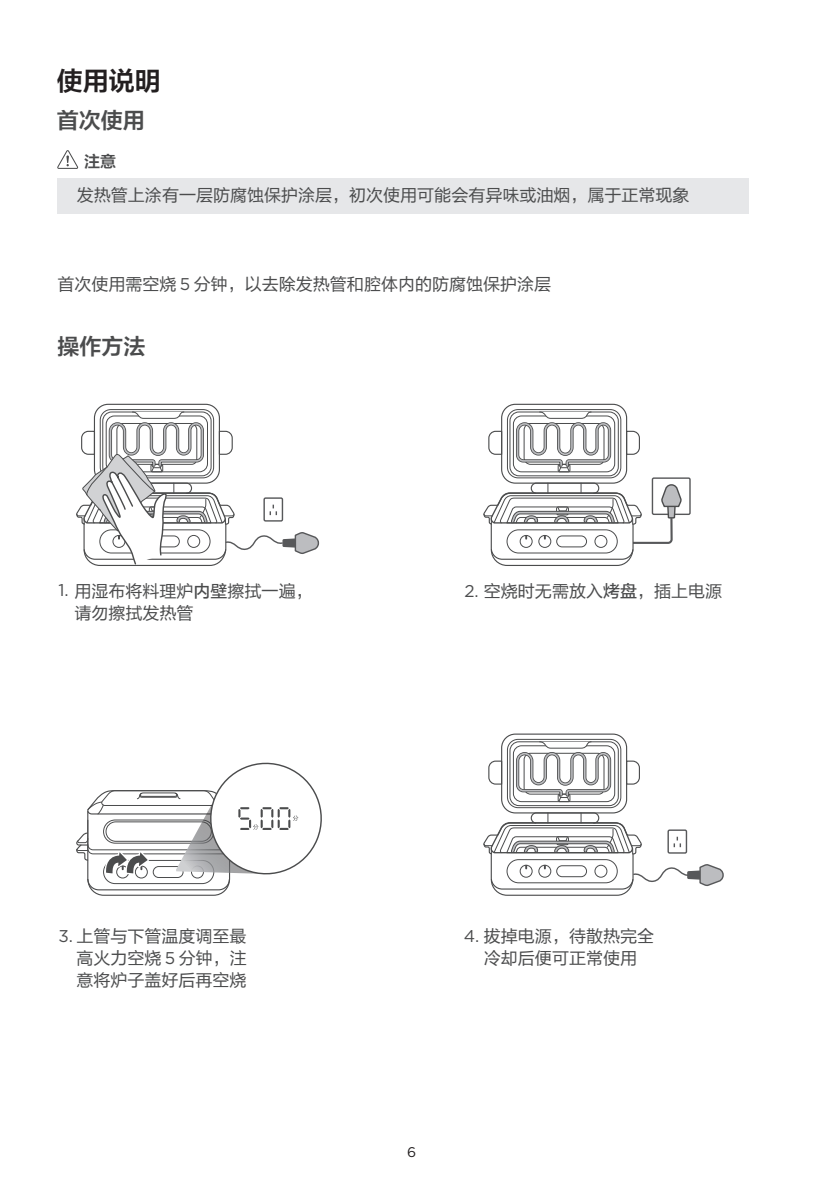
<style>
.page{position:relative;width:823px;height:1191px;background:#fff}
.page>*{position:absolute;margin:0;border:0;box-sizing:border-box;transform-origin:0 0}
.t1{font:26px "FZLTZCHK GBK1 0";color:#231f20}
.t2{font:22px "FZLTZCHK GBK1 0";color:#4b4c4d}
.t3{font:17px/22px "FZLTHK GBK1 0";color:#4b4c4d}
.t4{font:16px "FZLTZCHK GBK1 0";color:#4b4c4d}
.t5{font:14px "Gotham";color:#231f20}
.s1{font-family:"Gotham"}
.s2{font-family:"FZLTZHUNHK GBK1 0"}
</style>
<div class="page">
<div style="left:94px;top:404px;width:126px;height:80px;border:1px solid #4b4c4d;border-radius:14px"></div>
<div style="left:100px;top:409px;width:114px;height:69px;border:1px solid #4b4c4d;border-radius:11px"></div>
<div style="left:57px;top:179px;width:690px;height:35px;background:#e6e7e9"></div>
<svg style="left:57px;top:150px;width:22px;height:19px"></svg>
<div style="left:651px;top:477px;width:39px;height:38px;border:1px solid #57585a"></div>
<svg style="left:76px;top:411px;width:243px;height:155px"></svg>
<svg style="left:76px;top:762px;width:246px;height:134px"></svg>
<div style="left:501px;top:404px;width:125px;height:80px;border:1px solid #4b4c4d;border-radius:14px"></div>
<div style="left:507px;top:409px;width:113px;height:69px;border:1px solid #4b4c4d;border-radius:11px"></div>
<div style="left:509px;top:412px;width:109px;height:64px;border:1px solid #4b4c4d;border-radius:9px"></div>
<div style="left:513px;top:416px;width:101px;height:56px;border:1px solid #4b4c4d;border-radius:8px"></div>
<svg style="left:514px;top:411px;width:98px;height:61px"></svg>
<svg style="left:625px;top:430px;width:15px;height:25px"></svg>
<svg style="left:488px;top:430px;width:14px;height:25px"></svg>
<svg style="left:483px;top:483px;width:241px;height:413px"></svg>
<h1 class="t1" style="left:57px;top:66px;width:106px">使用说明</h1>
<p class="t2" style="left:57px;top:108px;width:90px">首次使用</p>
<p class="t4" style="left:84px;top:153px;width:33px">注意</p>
<p class="t3" style="left:77px;top:185px;width:614px">发热管上涂有一层防腐蚀保护涂层，初次使用可能会有异味或油烟，属于正常现象</p>
<p class="t3" style="left:57px;top:273px;width:495px">首次使用需空烧 <span class="s1">5</span> 分钟，以去除发热管和腔体内的防腐蚀保护涂层</p>
<p class="t2" style="left:57px;top:334px;width:89px">操作方法</p>
<p class="t3" style="left:74px;top:580px;width:239px;text-indent:-16px"><span class="s1">1.</span> 用湿布将料理炉<span class="s2">内壁</span>擦拭一遍，请勿擦拭发热管</p>
<p class="t3" style="left:464px;top:580px;width:259px"><span class="s1">2.</span> 空烧时无需放入<span class="s2">烤盘</span>，插上电源</p>
<p class="t3" style="left:76px;top:925px;width:172px;text-align:justify;text-indent:-18px"><span class="s1">3.</span> 上管与下管温度调至最高火力空烧 <span class="s1">5</span> 分钟，注意将炉子盖好后再空烧</p>
<p class="t3" style="left:463px;top:925px;width:192px;text-align:center"><span class="s1">4.</span> 拔掉电源，待散热完全冷却后便可正常使用</p>
<p class="t5" style="left:407px;top:1142px;width:11px">6</p>
</div>
